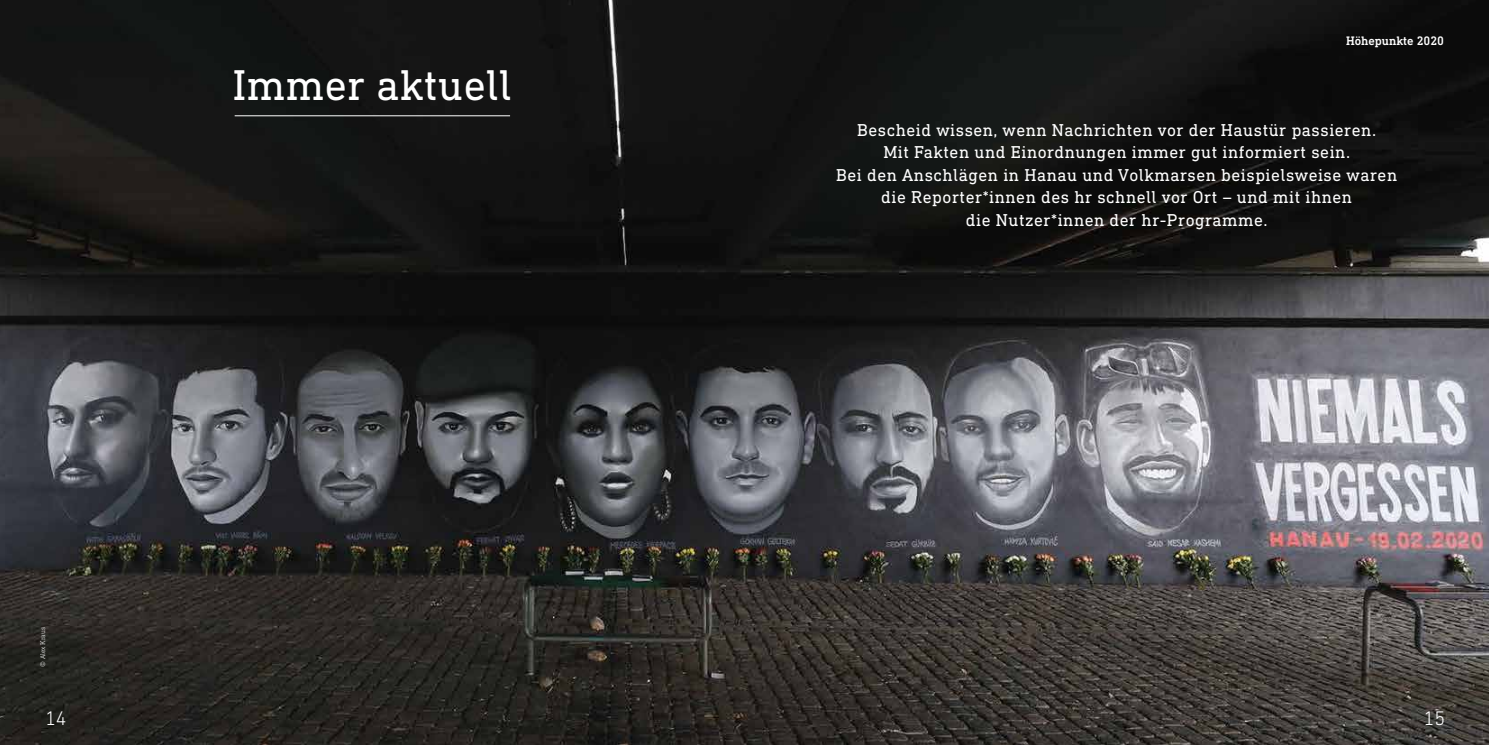
<style>
.page{position:relative;width:1489px;height:745px;background:#fff}
.page>*{position:absolute;margin:0;border:0;box-sizing:border-box;transform-origin:0 0}
.t1{font:43.75px "DIN Next Slab Pro";letter-spacing:.01em;color:#fff}
.t2{font:300 20px "DIN Next Slab Pro";color:#fff}
.t3{font:17.5px/22.5px "DIN Next Slab Pro";letter-spacing:.03em;color:#fff;text-align:center}
.t4{font:500 12.5px "DIN Next Slab Pro";color:#fff}
.t5{font:300 6.88px "DIN Next Slab Pro";letter-spacing:.005em;color:#fff}
</style>
<div class="page">
<img style="left:0;top:0;width:1488px;height:744px">
<hr style="left:235px;top:115px;width:275px;height:1px;background:#fff">
<h1 class="t1" style="left:233px;top:60px;width:280px">Immer aktuell</h1>
<p class="t5" style="left:39px;top:666px;width:41px;rotate:-90deg">© Alex Kraus</p>
<p class="t4" style="left:1345px;top:33px;width:100px">Höhepunkte 2020</p>
<p class="t3" style="left:836px;top:118px;width:562px">Bescheid wissen, wenn Nachrichten vor der Haustür passieren.<br>Mit Fakten und Einordnungen immer gut informiert sein.<br>Bei den Anschlägen in Hanau und Volkmarsen beispielsweise waren die Reporter*innen des hr schnell vor Ort – und mit ihnen<br>die Nutzer*innen der hr-Programme.</p>
<p class="t2" style="left:45px;top:706px;width:23px">14</p>
<p class="t2" style="left:1423px;top:706px;width:23px">15</p>
</div>
